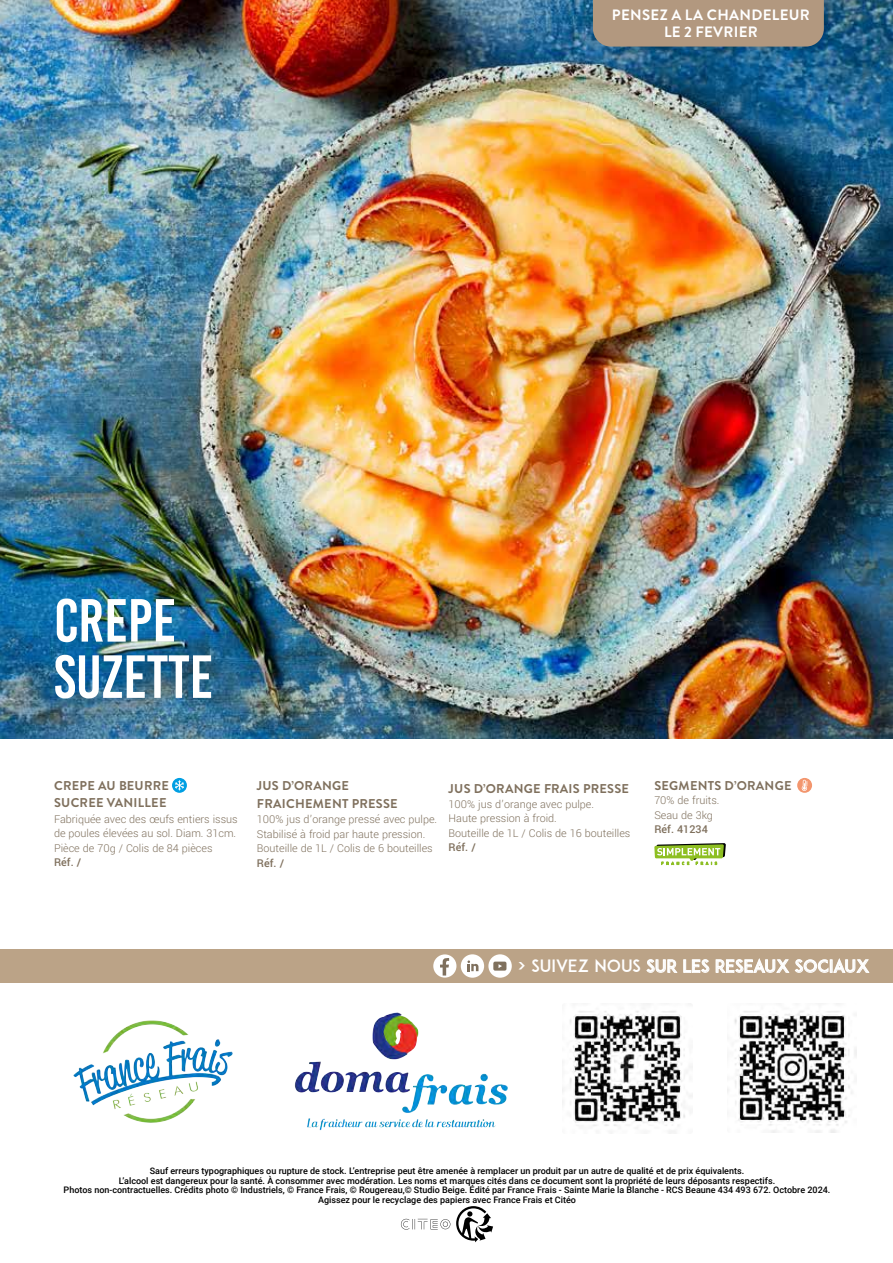
<style>
.page{position:relative;width:893px;height:1263px;background:#fff}
.page>*{position:absolute;margin:0;border:0;box-sizing:border-box;transform-origin:0 0}
.t1{font:60.75px/56.2px "Bebas Kai";color:#fff}
.t2{font:16.8px "ADAM.CGPRO";color:#fff}
.t3{font:700 15px/16.5px "Brandon Grotesque";letter-spacing:.02em;color:#fff;text-align:center}
.t4{font:700 12.75px/17.7px "Brandon Grotesque";letter-spacing:.02em;color:#7f705d}
.t5{font:300 12px/14.4px "Yantramanav";color:#7f705d}
.t6{font:500 12px "Yantramanav";color:#7f705d}
.t7{font:500 9px/9.8px "Roboto";color:#000;text-align:center}
</style>
<div class="page">
<img style="left:0;top:0;width:893px;height:739px">
<svg style="left:172px;top:778px;width:15px;height:15px"></svg>
<svg style="left:175px;top:780px;width:9px;height:10px"></svg>
<div style="left:797px;top:778px;width:15px;height:15px;background:#f3966e;border-radius:50%"></div>
<svg style="left:802px;top:780px;width:6px;height:11px"></svg>
<div style="left:588px;top:0;width:247px;height:58px;background:#000;opacity:.19"></div>
<div style="left:593px;top:0;width:231px;height:47px;background:#b2987f"></div>
<div style="left:0;top:949px;width:893px;height:34px;background:#bba387"></div>
<div style="left:433px;top:954px;width:23px;height:23px;background:#fff;border-radius:50%"></div>
<svg style="left:440px;top:958px;width:9px;height:17px"></svg>
<svg style="left:488px;top:954px;width:24px;height:24px"></svg>
<svg style="left:493px;top:961px;width:13px;height:9px"></svg>
<div style="left:461px;top:954px;width:23px;height:24px;background:#fff;border-radius:50%"></div>
<svg style="left:467px;top:960px;width:11px;height:11px"></svg>
<svg style="left:456px;top:1206px;width:37px;height:36px"></svg>
<svg style="left:401px;top:1219px;width:49px;height:10px"></svg>
<svg style="left:654px;top:843px;width:72px;height:22px"></svg>
<img style="left:294px;top:1012px;width:214px;height:119px">
<img style="left:563px;top:1003px;width:130px;height:130px">
<img style="left:727px;top:1003px;width:129px;height:130px">
<img style="left:73px;top:1020px;width:160px;height:103px">
<h3 class="t3" style="left:612px;top:7px;width:200px">PENSEZ A LA CHANDELEUR<br>LE 2 FEVRIER</h3>
<h1 class="t1" style="left:54px;top:593px;width:161px">CREPE<br>SUZETTE</h1>
<h3 class="t4" style="left:54px;top:777px;width:116px">CREPE AU BEURRE<br>SUCREE VANILLEE</h3>
<h3 class="t5" style="left:54px;top:812px;width:185px">Fabriquée avec des œufs entiers issus de poules élevées au sol. Diam. 31cm.<br>Pièce de 70g / Colis de 84 pièces</h3>
<h3 class="t6" style="left:54px;top:855px;width:29px">Réf. /</h3>
<h3 class="t4" style="left:257px;top:777px;width:142px">JUS D’ORANGE<br>FRAICHEMENT PRESSE</h3>
<h3 class="t5" style="left:257px;top:812px;width:182px">100% jus d’orange pressé avec pulpe.<br>Stabilisé à froid par haute pression.<br>Bouteille de 1L / Colis de 6 bouteilles</h3>
<h3 class="t6" style="left:257px;top:855px;width:29px">Réf. /</h3>
<h3 class="t4" style="left:449px;top:780px;width:182px">JUS D’ORANGE FRAIS PRESSE</h3>
<h3 class="t5" style="left:449px;top:797px;width:183px">100% jus d’orange avec pulpe.<br>Haute pression à froid.<br>Bouteille de 1L / Colis de 16 bouteilles</h3>
<h3 class="t6" style="left:449px;top:840px;width:29px">Réf. /</h3>
<h3 class="t4" style="left:654px;top:777px;width:139px">SEGMENTS D’ORANGE</h3>
<h3 class="t5" style="left:654px;top:793px;width:67px">70% de fruits.<br>Seau de 3kg</h3>
<h3 class="t6" style="left:654px;top:822px;width:55px">Réf. 41234</h3>
<h2 class="t2" style="left:517px;top:956px;width:354px">&gt; SUIVEZ NOUS SUR LES RESEAUX SOCIAUX</h2>
<p class="t7" style="left:64px;top:1165px;width:768px">Sauf erreurs typographiques ou rupture de stock. L’entreprise peut être amenée à remplacer un produit par un autre de qualité et de prix équivalents.<br>L’alcool est dangereux pour la santé. À consommer avec modération. Les noms et marques cités dans ce document sont la propriété de leurs déposants respectifs.<br>Photos non-contractuelles. Crédits photo © Industriels, © France Frais, © Rougereau,© Studio Beige. Édité par France Frais - Sainte Marie la Blanche - RCS Beaune 434 493 672. Octobre 2024.<br>Agissez pour le recyclage des papiers avec France Frais et Citéo</p>
</div>
